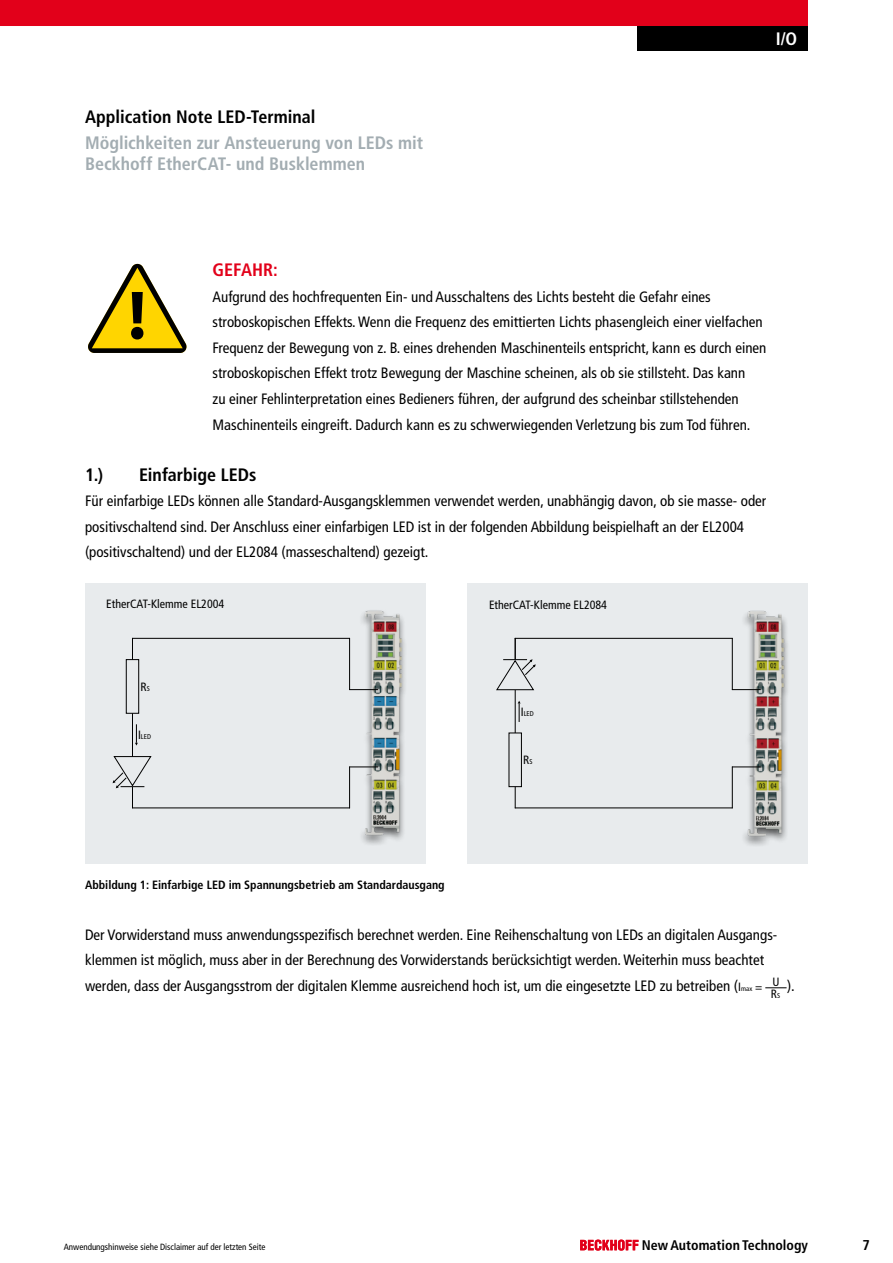
<style>
.page{position:relative;width:893px;height:1263px;background:#fff}
.page>*{position:absolute;margin:0;border:0;box-sizing:border-box;transform-origin:0 0}
.t1{font:700 condensed 18px/21.6px "Frutiger LT Pro";color:#a3adb2}
.t2{font:700 condensed 18px "Frutiger LT Pro";color:#000}
.t3{font:700 condensed 18px "Frutiger LT Pro";color:#e2001a}
.t4{font:700 condensed 18px "Frutiger LT Pro";color:#fff}
.t5{font:condensed 15px/25.5px "Frutiger LT Pro";color:#000}
.t6{font:700 condensed 14.25px "Frutiger LT Pro";color:#000}
.t7{font:700 condensed 13.95px "Frutiger LT Pro";letter-spacing:.005em;color:#000}
.t8{font:700 condensed 12px "Frutiger LT Pro";color:#000}
.t9{font:condensed 12px/11.7px "Frutiger LT Pro";color:#000}
.t10{font:condensed 9px "Frutiger LT Pro";color:#000}
.t11{font:condensed 6.9px "Frutiger LT Pro";color:#000}
.s1{font-size:6.9px}
.s2{font-size:12px}
</style>
<div class="page">
<div style="left:638px;top:26px;width:170px;height:25px;background:#000"></div>
<svg style="left:765px;top:987px;width:22px;height:1px"></svg>
<svg style="left:88px;top:264px;width:99px;height:89px"></svg>
<div style="left:85px;top:583px;width:340px;height:281px;background:#e8ebed"></div>
<div style="left:359px;top:609px;width:49px;height:238px;background:#000;opacity:.65"></div>
<img style="left:363px;top:609px;width:41px;height:229px">
<svg style="left:350px;top:689px;width:28px;height:1px"></svg>
<hr style="left:132px;top:638px;width:218px;height:1px;background:#000">
<hr style="left:132px;top:807px;width:218px;height:1px;background:#000">
<svg style="left:350px;top:766px;width:28px;height:1px"></svg>
<hr style="left:132px;top:638px;width:1px;height:119px;background:#000">
<svg style="left:135px;top:724px;width:3px;height:21px"></svg>
<div style="left:126px;top:659px;width:13px;height:55px;background:#e8ebed;border:1px solid #000"></div>
<hr style="left:349px;top:638px;width:1px;height:52px;background:#000">
<hr style="left:349px;top:766px;width:1px;height:42px;background:#000">
<svg style="left:113px;top:756px;width:39px;height:52px"></svg>
<div style="left:468px;top:583px;width:340px;height:281px;background:#e8ebed"></div>
<div style="left:741px;top:610px;width:49px;height:238px;background:#000;opacity:.65"></div>
<img style="left:745px;top:610px;width:42px;height:228px">
<svg style="left:733px;top:689px;width:28px;height:1px"></svg>
<hr style="left:515px;top:638px;width:218px;height:1px;background:#000">
<hr style="left:515px;top:807px;width:218px;height:1px;background:#000">
<svg style="left:733px;top:766px;width:28px;height:1px"></svg>
<svg style="left:518px;top:701px;width:3px;height:21px"></svg>
<hr style="left:732px;top:638px;width:1px;height:52px;background:#000">
<hr style="left:732px;top:766px;width:1px;height:42px;background:#000">
<hr style="left:515px;top:690px;width:1px;height:118px;background:#000">
<svg style="left:496px;top:638px;width:40px;height:52px"></svg>
<div style="left:509px;top:733px;width:13px;height:54px;background:#e8ebed;border:1px solid #000"></div>
<div style="left:0;top:0;width:808px;height:26px;background:#e2001a"></div>
<svg style="left:580px;top:1239px;width:58px;height:11px"></svg>
<p class="t2" style="left:85px;top:106px;width:232px">Application Note LED-Terminal</p>
<p class="t1" style="left:85px;top:132px;width:340px">Möglichkeiten zur Ansteuerung von LEDs mit<br>Beckhoff EtherCAT- und Busklemmen</p>
<p class="t4" style="left:776px;top:28px;width:23px">I/O</p>
<p class="t3" style="left:213px;top:259px;width:67px">GEFAHR:</p>
<p class="t5" style="left:213px;top:284px;width:555px">Aufgrund des hochfrequenten Ein- und Ausschaltens des Lichts besteht die Gefahr eines stroboskopischen Effekts. Wenn die Frequenz des emittierten Lichts phasengleich einer vielfachen Frequenz der Bewegung von z. B. eines drehenden Maschinenteils entspricht, kann es durch einen stroboskopischen Effekt trotz Bewegung der Maschine scheinen, als ob sie stillsteht. Das kann<br>zu einer Fehlinterpretation eines Bedieners führen, der aufgrund des scheinbar stillstehenden Maschinenteils eingreift. Dadurch kann es zu schwerwiegenden Verletzung bis zum Tod führen.</p>
<p class="t2" style="left:85px;top:464px;width:20px">1.)</p>
<p class="t2" style="left:139px;top:464px;width:119px">Einfarbige LEDs</p>
<p class="t5" style="left:85px;top:488px;width:683px">Für einfarbige LEDs können alle Standard-Ausgangsklemmen verwendet werden, unabhängig davon, ob sie masse- oder positivschaltend sind. Der Anschluss einer einfarbigen LED ist in der folgenden Abbildung beispielhaft an der EL2004 (positivschaltend) und der EL2084 (masseschaltend) gezeigt.</p>
<p class="t9" style="left:106px;top:598px;width:120px">EtherCAT-Klemme EL2004</p>
<p class="t9" style="left:489px;top:599px;width:120px">EtherCAT-Klemme EL2084</p>
<p class="t9" style="left:141px;top:681px;width:11px">R<span class="s1">S</span></p>
<p class="t11" style="left:138px;top:733px;width:14px"><span class="s2">I</span>LED</p>
<p class="t11" style="left:521px;top:709px;width:14px"><span class="s2">I</span>LED</p>
<p class="t9" style="left:523px;top:754px;width:11px">R<span class="s1">S</span></p>
<p class="t8" style="left:85px;top:877px;width:361px">Abbildung 1: Einfarbige LED im Spannungsbetrieb am Standardausgang</p>
<p class="t5" style="left:85px;top:922px;width:694px">Der Vorwiderstand muss anwendungsspezifisch berechnet werden. Eine Reihenschaltung von LEDs an digitalen Ausgangs&shy;klemmen ist möglich, muss aber in der Berechnung des Vorwiderstands berücksichtigt werden. Weiterhin muss beachtet werden, dass der Ausgangsstrom der digitalen Klemme ausreichend hoch ist, um die eingesetzte LED zu betreiben (<span class="s2">I</span><span class="s1">max</span> <span class="s2">=</span></p>
<p class="t9" style="left:771px;top:976px;width:11px">U<br>R<span class="s1">S</span></p>
<p class="t5" style="left:787px;top:973px;width:9px">).</p>
<p class="t10" style="left:64px;top:1242px;width:203px">Anwendungshinweise siehe Disclaimer auf der letzten Seite</p>
<p class="t7" style="left:642px;top:1237px;width:168px">New Automation Technology</p>
<p class="t6" style="left:862px;top:1237px;width:9px">7</p>
</div>
